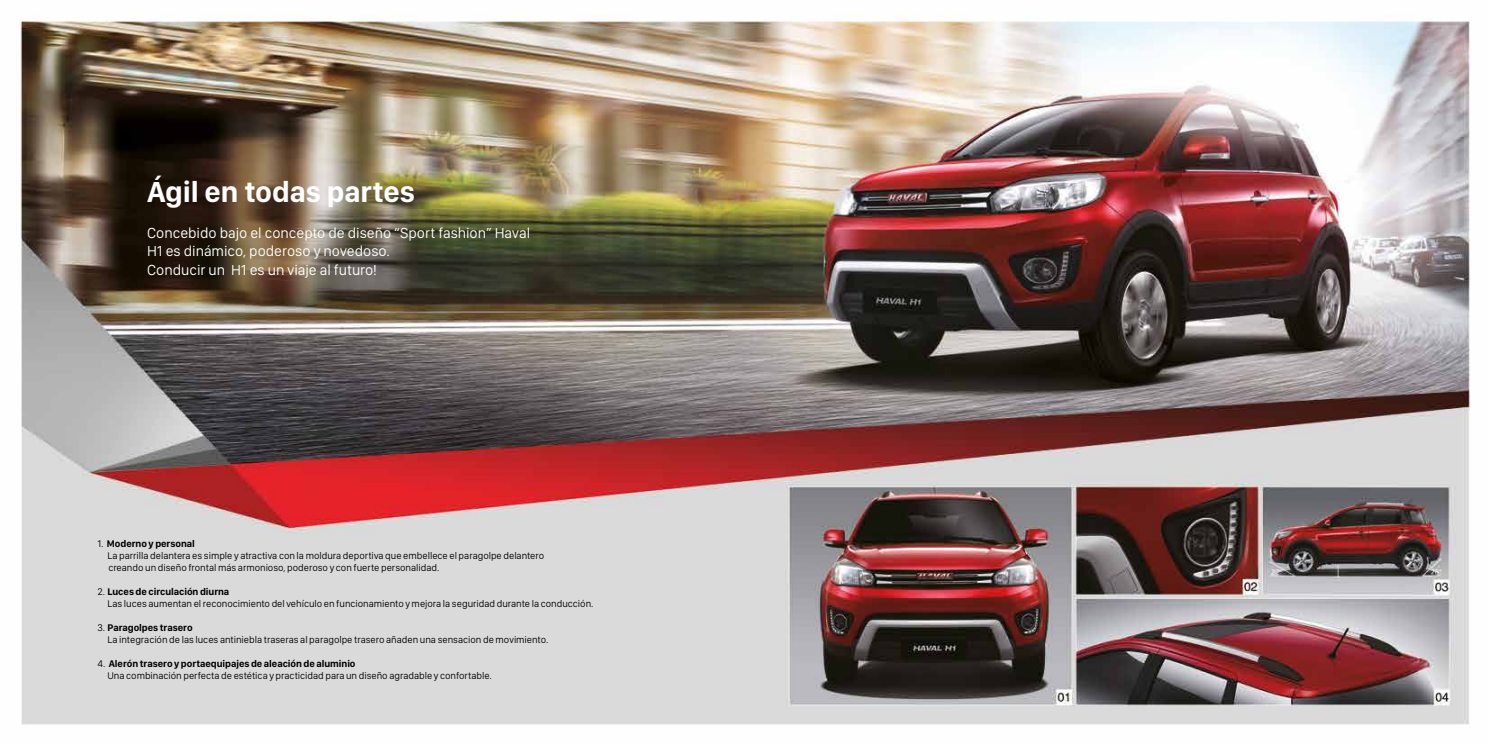
<style>
.page{position:relative;width:1489px;height:745px;background:#fff}
.page>*{position:absolute;margin:0;border:0;box-sizing:border-box;transform-origin:0 0}
.t1{font:700 30px "San Francisco Display";letter-spacing:-.005em;color:#fff}
.t2{font:15px/18px "San Francisco Display";color:#fff}
.t3{font:10px/12px "San Francisco Display";color:#000}
.s1{font-weight:700}
</style>
<div class="page">
<img style="left:19px;top:15px;width:1451px;height:710px">
<h1 class="t1" style="left:147px;top:174px;width:269px">Ágil en todas partes</h1>
<h2 class="t2" style="left:147px;top:225px;width:384px">Concebido bajo el concepto de diseño “Sport fashion” Haval<br>H1 es dinámico, poderoso y novedoso.<br>Conducir un H1 es un viaje al futuro!</h2>
<p class="t3" style="left:107px;top:538px;width:438px;text-indent:-10px">1. <span class="s1">Moderno y personal<br></span>La parrilla delantera es simple y atractiva con la moldura deportiva que embellece el paragolpe delantero creando un diseño frontal más armonioso, poderoso y con fuerte personalidad.</p>
<p class="t3" style="left:107px;top:586px;width:487px;text-indent:-10px">2. <span class="s1">Luces de circulación diurna<br></span>Las luces aumentan el reconocimiento del vehículo en funcionamiento y mejora la seguridad durante la conducción.</p>
<p class="t3" style="left:107px;top:622px;width:442px;text-indent:-10px">3. <span class="s1">Paragolpes trasero<br></span>La integración de las luces antiniebla traseras al paragolpe trasero añaden una sensacion de movimiento.</p>
<p class="t3" style="left:107px;top:658px;width:386px;text-indent:-10px">4. <span class="s1">Alerón trasero y portaequipajes de aleación de aluminio<br></span>Una combinación perfecta de estética y practicidad para un diseño agradable y confortable.</p>
</div>
